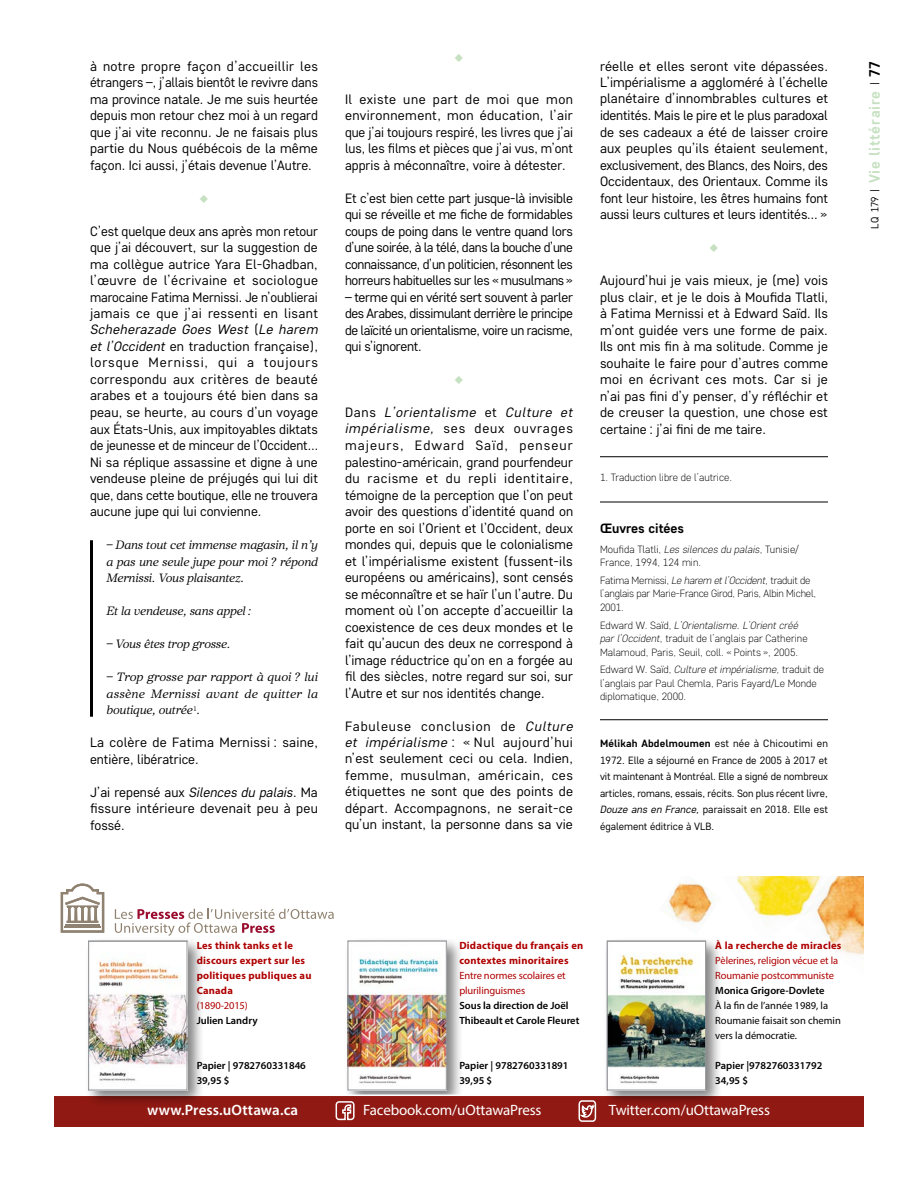
<style>
.page{position:relative;width:918px;height:1188px;background:#fff}
.page>*{position:absolute;margin:0;border:0;box-sizing:border-box;transform-origin:0 0}
.t1{font:15px "Myriad Pro";letter-spacing:-.01em;color:#fff}
.t2{font:700 15px "Core Sans D55";letter-spacing:.05em;color:#c6e1c1}
.t3{font:600 15px "Myriad Pro";letter-spacing:.01em;color:#fff}
.t4{font:13.5px/16.5px "Core Sans D35";color:#000;text-align:justify}
.t5{font:700 13.5px "Core Sans D55";color:#000}
.t6{font:12px/16.5px "Core Serif N 35 Regular It";letter-spacing:-.01em;color:#000;text-align:justify}
.t7{font:11.25px "Monotype Sorts";color:#c6e1c1}
.t8{font:300 10.5px/13.5px "Core Sans D25";color:#000}
.t9{font:10.5px/16.5px "Core Sans D35";color:#000;text-align:justify}
.t10{font:600 10.5px/15px "Myriad Pro";color:#000}
.t11{font:700 10.5px/15px "Myriad Pro";letter-spacing:.02em;color:#af0001}
.t12{font:300 10.5px/13.5px "Core Sans D25";letter-spacing:-.02em;color:#000}
.t13{font:10.5px/15px "Myriad Pro";letter-spacing:-.01em;color:#af0001}
.t14{font:10.5px/15px "Myriad Pro";color:#000}
.s1{font-style:italic}
.s2{font-family:"Core Sans D55";font-weight:700}
.s3{font-family:"Core Sans D35";font-weight:400;font-size:10.5px;color:#000}
.s4{color:#000}
</style>
<div class="page">
<hr style="left:90px;top:540px;width:3px;height:177px;background:#000">
<hr style="left:600px;top:456px;width:228px;height:1px;background:#000">
<hr style="left:600px;top:502px;width:228px;height:1px;background:#000">
<hr style="left:600px;top:719px;width:228px;height:1px;background:#000">
<svg style="left:61px;top:884px;width:43px;height:49px"></svg>
<svg style="left:115px;top:909px;width:219px;height:27px"></svg>
<div style="left:344px;top:937px;width:120px;height:171px;background:#000;opacity:.5"></div>
<img style="left:350px;top:943px;width:95px;height:145px">
<div style="left:348px;top:941px;width:99px;height:149px;border:1px solid #919498"></div>
<div style="left:603px;top:937px;width:120px;height:171px;background:#000;opacity:.5"></div>
<img style="left:609px;top:943px;width:95px;height:145px">
<div style="left:607px;top:941px;width:99px;height:149px;border:1px solid #919498"></div>
<div style="left:84px;top:937px;width:120px;height:171px;background:#000;opacity:.5"></div>
<img style="left:90px;top:943px;width:95px;height:145px">
<div style="left:88px;top:941px;width:99px;height:149px;border:1px solid #919498"></div>
<img style="left:830px;top:877px;width:34px;height:78px">
<img style="left:715px;top:877px;width:124px;height:64px">
<img style="left:664px;top:877px;width:58px;height:58px">
<svg style="left:54px;top:1090px;width:810px;height:37px;background:#9c3b37"></svg>
<p class="t4" style="left:90px;top:57px;width:230px">à notre propre façon d’accueillir les étrangers –, j’allais bientôt le revivre dans ma province natale. Je me suis heurtée depuis mon retour chez moi à un regard que j’ai vite reconnu. Je ne faisais plus partie du Nous québécois de la même façon. Ici aussi, j’étais devenue l’Autre.</p>
<p class="t7" style="left:200px;top:194px;width:10px">U</p>
<p class="t4" style="left:90px;top:222px;width:230px">C’est quelque deux ans après mon retour que j’ai découvert, sur la suggestion de ma collègue autrice Yara El-Ghadban, l’œuvre de l’écrivaine et sociologue marocaine Fatima Mernissi. Je n’oublierai jamais ce que j’ai ressenti en lisant <span class="s1">Scheherazade Goes West</span> (<span class="s1">Le harem et l’Occident</span> en traduction française), lorsque Mernissi, qui a toujours correspondu aux critères de beauté arabes et a toujours été bien dans sa peau, se heurte, au cours d’un voyage aux États-Unis, aux impitoyables diktats de jeunesse et de minceur de l’Occident… Ni sa réplique assassine et digne à une vendeuse pleine de préjugés qui lui dit que, dans cette boutique, elle ne trouvera aucune jupe qui lui convienne.</p>
<p class="t6" style="left:106px;top:537px;width:213px">– Dans tout cet immense magasin, il n’y a pas une seule jupe pour moi ? répond Mernissi. Vous plaisantez.</p>
<p class="t6" style="left:106px;top:603px;width:146px">Et la vendeuse, sans appel :</p>
<p class="t6" style="left:106px;top:636px;width:125px">– Vous êtes trop grosse.</p>
<p class="t6" style="left:106px;top:669px;width:213px">– Trop grosse par rapport à quoi ? lui assène Mernissi avant de quitter la boutique, outrée<sup>1</sup>.</p>
<p class="t4" style="left:90px;top:734px;width:230px">La colère de Fatima Mernissi : saine, entière, libératrice.</p>
<p class="t4" style="left:90px;top:783px;width:230px">J’ai repensé aux <span class="s1">Silences du palais</span>. Ma fissure intérieure devenait peu à peu fossé.</p>
<p class="t7" style="left:455px;top:53px;width:10px">U</p>
<p class="t4" style="left:345px;top:90px;width:230px">Il existe une part de moi que mon environnement, mon éducation, l’air que j’ai toujours respiré, les livres que j’ai lus, les films et pièces que j’ai vus, m’ont appris à méconnaître, voire à détester.</p>
<p class="t4" style="left:345px;top:189px;width:230px">Et c’est bien cette part jusque-là invisible qui se réveille et me fiche de formidables coups de poing dans le ventre quand lors d’une soirée, à la télé, dans la bouche d’une connaissance, d’un politicien, résonnent les horreurs habituelles sur les « musulmans »</p>
<p class="t4" style="left:345px;top:288px;width:229px">– terme qui en vérité sert souvent à parler des Arabes, dissimulant derrière le principe de laïcité un orientalisme, voire un racisme, qui s’ignorent.</p>
<p class="t7" style="left:455px;top:375px;width:10px">U</p>
<p class="t4" style="left:345px;top:404px;width:230px">Dans <span class="s1">L’orientalisme</span> et <span class="s1">Culture et impérialisme,</span> ses deux ouvrages majeurs, Edward Saïd, penseur palestino-américain, grand pourfendeur du racisme et du repli identitaire, témoigne de la perception que l’on peut avoir des questions d’identité quand on porte en soi l’Orient et l’Occident, deux mondes qui, depuis que le colonialisme et l’impérialisme existent (fussent-ils européens ou américains), sont censés se méconnaître et se haïr l’un l’autre. Du moment où l’on accepte d’accueillir la coexistence de ces deux mondes et le fait qu’aucun des deux ne correspond à l’image réductrice qu’on en a forgée au fil des siècles, notre regard sur soi, sur l’Autre et sur nos identités change.</p>
<p class="t4" style="left:345px;top:717px;width:230px">Fabuleuse conclusion de <span class="s1">Culture et impérialisme</span> : « Nul aujourd’hui n’est seulement ceci ou cela. Indien, femme, musulman, américain, ces étiquettes ne sont que des points de départ. Accompagnons, ne serait-ce qu’un instant, la personne dans sa vie</p>
<p class="t4" style="left:600px;top:57px;width:230px">réelle et elles seront vite dépassées.<br>L’impérialisme a aggloméré à l’échelle planétaire d’innombrables cultures et identités. Mais le pire et le plus paradoxal de ses cadeaux a été de laisser croire aux peuples qu’ils étaient seulement, exclusivement, des Blancs, des Noirs, des Occidentaux, des Orientaux. Comme ils font leur histoire, les êtres humains font aussi leurs cultures et leurs identités… »</p>
<p class="t7" style="left:710px;top:243px;width:10px">U</p>
<p class="t4" style="left:600px;top:272px;width:230px">Aujourd’hui je vais mieux, je (me) vois plus clair, et je le dois à Moufida Tlatli, à Fatima Mernissi et à Edward Saïd. Ils m’ont guidée vers une forme de paix.<br>Ils ont mis fin à ma solitude. Comme je souhaite le faire pour d’autres comme moi en écrivant ces mots. Car si je n’ai pas fini d’y penser, d’y réfléchir et de creuser la question, une chose est certaine : j’ai fini de me taire.</p>
<p class="t8" style="left:600px;top:470px;width:134px">1. Traduction libre de l’autrice.</p>
<p class="t5" style="left:600px;top:519px;width:86px">Œuvres citées</p>
<p class="t8" style="left:600px;top:542px;width:201px">Moufida Tlatli, <span class="s1">Les silences du palais</span>, Tunisie/<br>France, 1994, 124 min.</p>
<p class="t12" style="left:600px;top:573px;width:218px">Fatima Mernissi, <span class="s1">Le harem et l’Occident,</span> traduit de l’anglais par Marie-France Girod, Paris, Albin Michel,<br>2001.</p>
<p class="t8" style="left:600px;top:618px;width:209px">Edward W. Saïd, <span class="s1">L’Orientalisme. L’Orient créé par l’Occident</span>, traduit de l’anglais par Catherine<br>Malamoud, Paris, Seuil, coll. « Points », 2005.</p>
<p class="t8" style="left:600px;top:662px;width:226px">Edward W. Saïd, <span class="s1">Culture et impérialisme,</span> traduit de l’anglais par Paul Chemla, Paris Fayard/Le Monde diplomatique, 2000.</p>
<p class="t9" style="left:600px;top:735px;width:230px"><span class="s2">Mélikah Abdelmoumen</span> est née à Chicoutimi en 1972. Elle a séjourné en France de 2005 à 2017 et vit maintenant à Montréal. Elle a signé de nombreux articles, romans, essais, récits. Son plus récent livre, <span class="s1">Douze ans en France,</span> paraissait en 2018. Elle est également éditrice à VLB.</p>
<p class="t2" style="left:865px;top:229px;width:169px;rotate:-90deg"><span class="s3">LQ 179 |</span> Vie littéraire <span class="s3">|</span> <span class="s4">77</span></p>
<p class="t11" style="left:197px;top:937px;width:116px">Les think tanks et le discours expert sur les politiques publiques au<br>Canada</p>
<p class="t13" style="left:197px;top:998px;width:53px">(1890-2015)</p>
<p class="t10" style="left:197px;top:1012px;width:62px">Julien Landry</p>
<p class="t10" style="left:197px;top:1057px;width:111px">Papier | 9782760331846<br>39,95 $</p>
<p class="t11" style="left:459px;top:937px;width:125px">Didactique du français en contextes minoritaires</p>
<p class="t13" style="left:459px;top:968px;width:108px">Entre normes scolaires et plurilinguismes</p>
<p class="t10" style="left:459px;top:997px;width:122px">Sous la direction de Joël<br>Thibeault et Carole Fleuret</p>
<p class="t10" style="left:459px;top:1058px;width:111px">Papier | 9782760331891<br>39,95 $</p>
<p class="t11" style="left:715px;top:937px;width:128px">À la recherche de miracles</p>
<p class="t13" style="left:715px;top:953px;width:124px">Pèlerines, religion vécue et la<br>Roumanie postcommuniste</p>
<p class="t10" style="left:715px;top:982px;width:111px">Monica Grigore-Dovlete</p>
<p class="t14" style="left:715px;top:998px;width:127px">À la fin de l’année 1989, la<br>Roumanie faisait son chemin vers la démocratie.</p>
<p class="t10" style="left:715px;top:1057px;width:109px">Papier |9782760331792<br>34,95 $</p>
<p class="t3" style="left:147px;top:1101px;width:152px">www.Press.uOttawa.ca</p>
<p class="t1" style="left:363px;top:1101px;width:180px">Facebook.com/uOttawaPress</p>
<p class="t1" style="left:609px;top:1101px;width:163px">Twitter.com/uOttawaPress</p>
</div>
